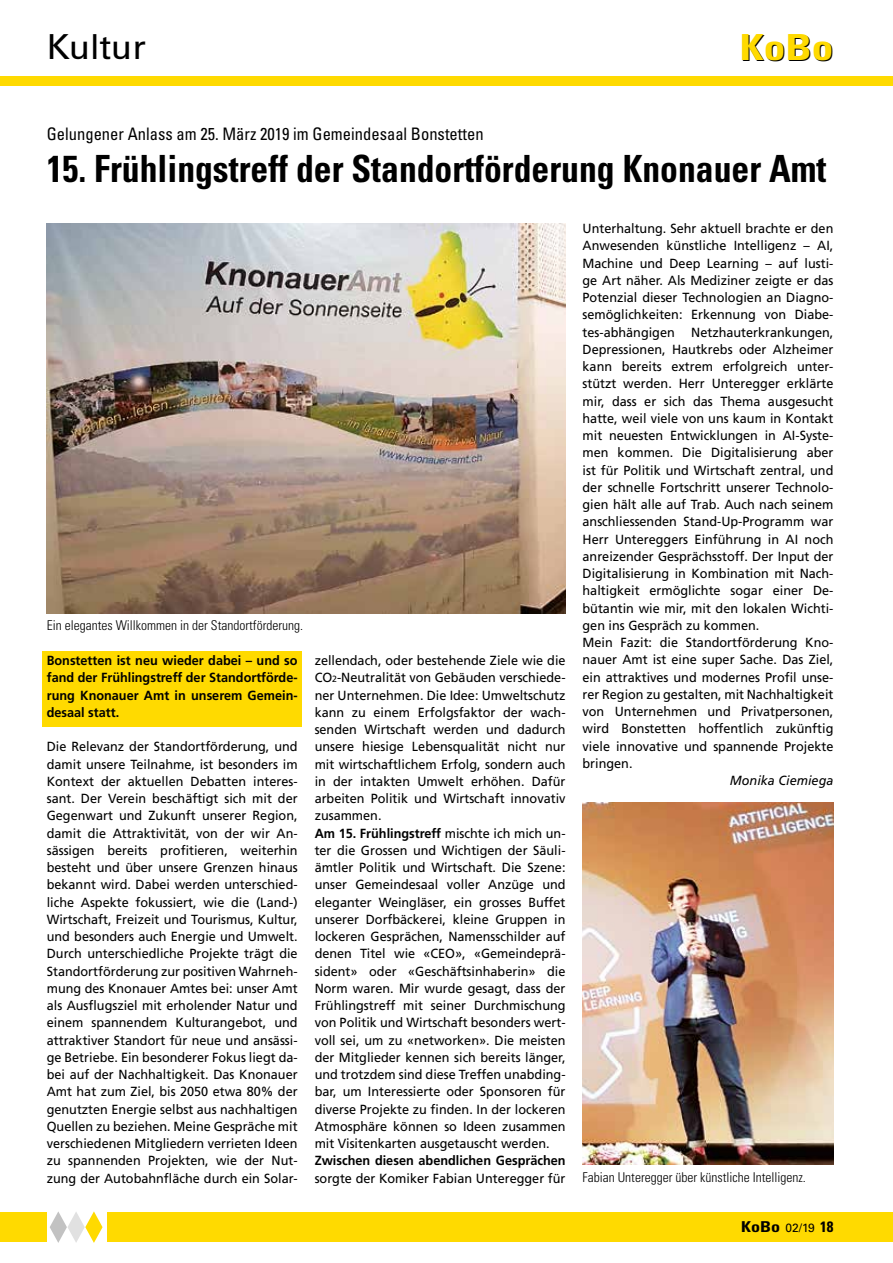
<style>
.page{position:relative;width:893px;height:1263px;background:#fff}
.page>*{position:absolute;margin:0;border:0;box-sizing:border-box;transform-origin:0 0}
.t1{font:700 condensed 37.5px "Univers LT Std";color:#000;scale:.95 1}
.t2{font:700 condensed 36px "Univers LT Std";color:#ffda00;scale:1.2 1}
.t3{font:34.5px "Univers LT Std";color:#000}
.t4{font:condensed 17.25px "Univers LT Std";color:#000;scale:.96 1}
.t5{font:700 condensed 15px "Univers LT Std";color:#000;scale:1.2 1}
.t6{font:300 condensed 13.5px "Univers LT Std";color:#000}
.t7{font:13.2px/17.2px "Frutiger LT Com";color:#000;scale:.96 1}
.t8{font:700 13.2px/17.2px "Frutiger LT Com";color:#000;text-align:justify;scale:.96 1}
.t9{font:italic 13.2px "Frutiger LT Com";color:#000;scale:.96 1}
.s1{font-size:9px}
.s2{font-weight:700}
.s3{font-weight:400;font-stretch:normal;font-size:12px}
</style>
<div class="page">
<div style="left:0;top:1212px;width:893px;height:30px;background:#ffda00"></div>
<div style="left:0;top:77px;width:893px;height:9px;background:#ffda00"></div>
<div style="left:47px;top:1208px;width:59px;height:42px;background:#fff"></div>
<svg style="left:50px;top:1211px;width:53px;height:32px"></svg>
<div style="left:43px;top:651px;width:259px;height:75px;background:#ffda00"></div>
<img style="left:47px;top:223px;width:519px;height:390px">
<img style="left:583px;top:803px;width:250px;height:361px">
<h3 class="t3" style="left:47px;top:26px;width:100px">Kultur</h3>
<h2 class="t2" style="left:740px;top:25px;width:80px">KoBo</h2>
<h3 class="t4" style="left:47px;top:123px;width:457px">Gelungener Anlass am 25. März 2019 im Gemeindesaal Bonstetten</h3>
<h1 class="t1" style="left:47px;top:146px;width:822px">15. Frühlingstreff der Standortförderung Knonauer Amt</h1>
<p class="t6" style="left:47px;top:617px;width:258px">Ein elegantes Willkommen in der Standortförderung.</p>
<p class="t8" style="left:47px;top:652px;width:263px">Bonstetten ist neu wieder dabei – und so fand der Frühlingstreff der Standortförde&shy;rung Knonauer Amt in unserem Gemein&shy;desaal statt.</p>
<p class="t7" style="left:47px;top:738px;width:263px;text-align:justify">Die Relevanz der Standortförderung, und damit unsere Teilnahme, ist besonders im Kontext der aktuellen Debatten interes&shy;sant. Der Verein beschäftigt sich mit der Gegenwart und Zukunft unserer Region, damit die Attraktivität, von der wir An&shy;sässigen bereits profitieren, weiterhin besteht und über unsere Grenzen hinaus bekannt wird. Dabei werden unterschied&shy;liche Aspekte fokussiert, wie die (Land-)<br>Wirtschaft, Freizeit und Tourismus, Kultur, und besonders auch Energie und Umwelt.<br>Durch unterschiedliche Projekte trägt die Standortförderung zur positiven Wahrneh&shy;mung des Knonauer Amtes bei: unser Amt als Ausflugsziel mit erholender Natur und einem spannendem Kulturangebot, und attraktiver Standort für neue und ansässi&shy;ge Betriebe. Ein besonderer Fokus liegt da&shy;bei auf der Nachhaltigkeit. Das Knonauer Amt hat zum Ziel, bis 2050 etwa 80% der genutzten Energie selbst aus nachhaltigen Quellen zu beziehen. Meine Gespräche mit verschiedenen Mitgliedern verrieten Ideen zu spannenden Projekten, wie der Nut&shy;zung der Autobahnfläche durch ein Solar-</p>
<p class="t7" style="left:315px;top:652px;width:263px">zellendach, oder bestehende Ziele wie die CO<span class="s1">2</span>-Neutralität von Gebäuden verschiede&shy;ner Unternehmen. Die Idee: Umweltschutz kann zu einem Erfolgsfaktor der wach&shy;senden Wirtschaft werden und dadurch unsere hiesige Lebensqualität nicht nur mit wirtschaftlichem Erfolg, sondern auch in der intakten Umwelt erhöhen. Dafür arbeiten Politik und Wirtschaft innovativ zusammen.<br><span class="s2">Am 15. Frühlingstreff</span> mischte ich mich un&shy;ter die Grossen und Wichtigen der Säuli&shy;ämtler Politik und Wirtschaft. Die Szene: unser Gemeindesaal voller Anzüge und eleganter Weingläser, ein grosses Buffet unserer Dorfbäckerei, kleine Gruppen in lockeren Gesprächen, Namensschilder auf denen Titel wie «CEO», «Gemeindeprä&shy;sident» oder «Geschäftsinhaberin» die Norm waren. Mir wurde gesagt, dass der Frühlingstreff mit seiner Durchmischung von Politik und Wirtschaft besonders wert&shy;voll sei, um zu «networken». Die meisten der Mitglieder kennen sich bereits länger, und trotzdem sind diese Treffen unabding&shy;bar, um Interessierte oder Sponsoren für diverse Projekte zu finden. In der lockeren Atmosphäre können so Ideen zusammen mit Visitenkarten ausgetauscht werden.</p>
<p class="t8" style="left:315px;top:1152px;width:263px">Zwischen diesen abendlichen Gesprächen</p>
<p class="t7" style="left:315px;top:1169px;width:263px">sorgte der Komiker Fabian Unteregger für</p>
<p class="t7" style="left:583px;top:220px;width:263px">Unterhaltung. Sehr aktuell brachte er den Anwesenden künstliche Intelligenz – AI, Machine und Deep Learning – auf lusti&shy;ge Art näher. Als Mediziner zeigte er das Potenzial dieser Technologien an Diagno&shy;semöglichkeiten: Erkennung von Diabe&shy;tes-abhängigen Netzhauterkrankungen, Depressionen, Hautkrebs oder Alzheimer kann bereits extrem erfolgreich unter&shy;stützt werden. Herr Unteregger erklärte mir, dass er sich das Thema ausgesucht hatte, weil viele von uns kaum in Kontakt mit neuesten Entwicklungen in AI-Syste&shy;men kommen. Die Digitalisierung aber ist für Politik und Wirtschaft zentral, und der schnelle Fortschritt unserer Technolo&shy;gien hält alle auf Trab. Auch nach seinem anschliessenden Stand-Up-Programm war Herr Untereggers Einführung in AI noch anreizender Gesprächsstoff. Der Input der Digitalisierung in Kombination mit Nach&shy;haltigkeit ermöglichte sogar einer De&shy;bütantin wie mir, mit den lokalen Wichti&shy;gen ins Gespräch zu kommen.<br>Mein Fazit: die Standortförderung Kno&shy;nauer Amt ist eine super Sache. Das Ziel, ein attraktives und modernes Profil unse&shy;rer Region zu gestalten, mit Nachhaltigkeit von Unternehmen und Privatpersonen, wird Bonstetten hoffentlich zukünftig viele innovative und spannende Projekte bringen.</p>
<p class="t9" style="left:730px;top:773px;width:109px">Monika Ciemiega</p>
<p class="t6" style="left:583px;top:1169px;width:225px">Fabian Unteregger über künstliche Intelligenz.</p>
<p class="t5" style="left:741px;top:1218px;width:78px">KoBo <span class="s3">02/19</span> 18</p>
</div>
